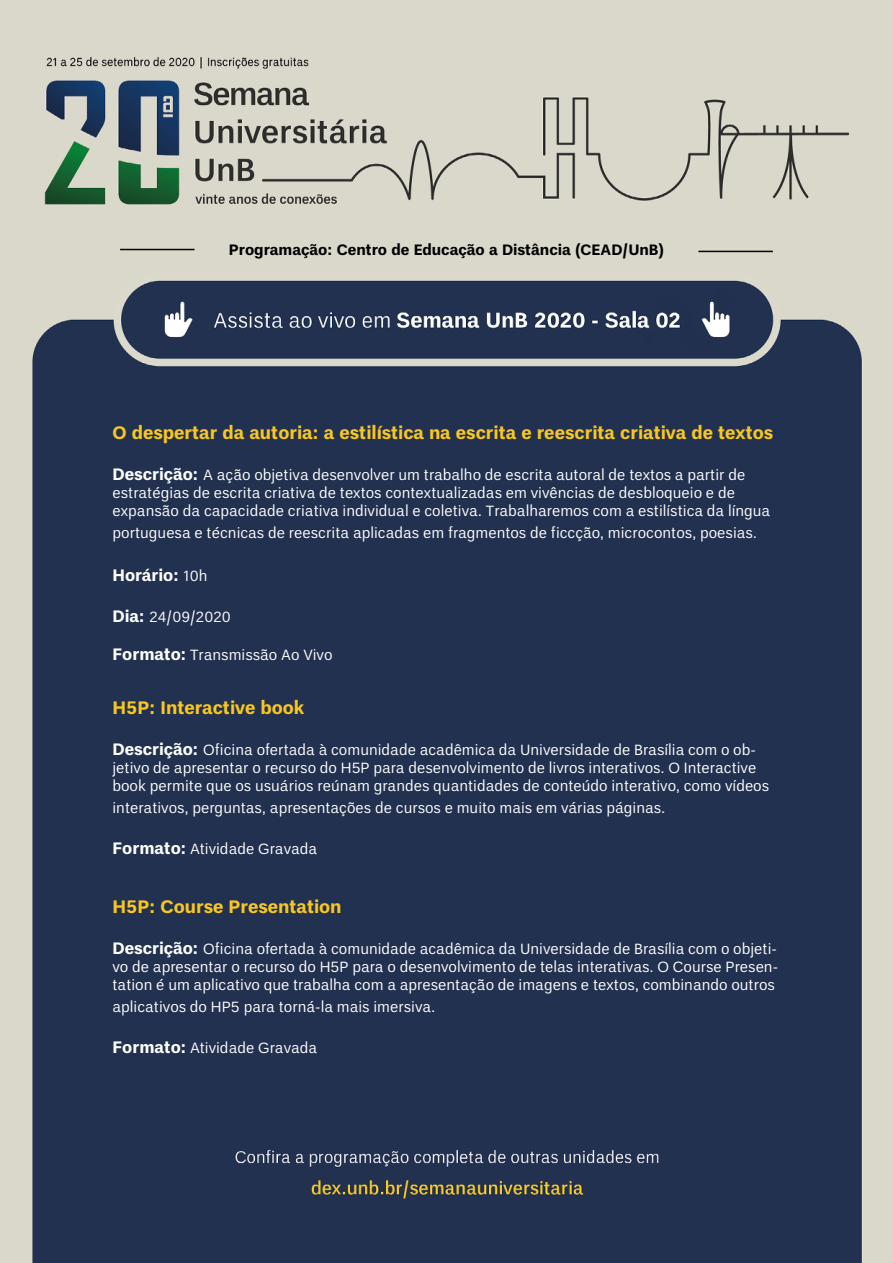
<style>
.page{position:relative;width:893px;height:1263px;background:#fff}
.page>*{position:absolute;margin:0;border:0;box-sizing:border-box;transform-origin:0 0}
.t1{font:700 18px "Un B Pro";color:#f9c71f}
.t2{font:700 16.5px "Un B Pro";color:#fff}
.t3{font:15px/18px "Un B Pro";color:#fff}
.t4{font:700 15px "Un B Pro";color:#000}
.s1{font-weight:700;font-size:16.5px}
.s2{font-weight:400;font-size:15px}
</style>
<div class="page">
<img style="left:0;top:0;width:893px;height:1263px">
<hr style="left:698px;top:251px;width:75px;height:1px;background:#000">
<hr style="left:120px;top:249px;width:75px;height:1px;background:#000">
<p class="t4" style="left:229px;top:241px;width:437px">Programação: Centro de Educação a Distância (CEAD/UnB)</p>
<p class="t1" style="left:112px;top:422px;width:662px">O despertar da autoria: a estilística na escrita e reescrita criativa de textos</p>
<p class="t3" style="left:112px;top:466px;width:659px"><span class="s1">Descrição:</span> A ação objetiva desenvolver um trabalho de escrita autoral de textos a partir de estratégias de escrita criativa de textos contextualizadas em vivências de desbloqueio e de expansão da capacidade criativa individual e coletiva. Trabalharemos com a estilística da língua</p>
<p class="t3" style="left:112px;top:524px;width:646px">portuguesa e técnicas de reescrita aplicadas em fragmentos de ficcção, microcontos, poesias.</p>
<p class="t2" style="left:112px;top:566px;width:97px">Horário: <span class="s2">10h</span></p>
<p class="t3" style="left:112px;top:608px;width:120px"><span class="s1">Dia:</span> 24/09/2020</p>
<p class="t3" style="left:112px;top:646px;width:222px"><span class="s1">Formato:</span> Transmissão Ao Vivo</p>
<p class="t1" style="left:112px;top:697px;width:193px">H5P: Interactive book</p>
<p class="t3" style="left:112px;top:741px;width:658px"><span class="s1">Descrição:</span> Oficina ofertada à comunidade acadêmica da Universidade de Brasília com o ob&shy;jetivo de apresentar o recurso do H5P para desenvolvimento de livros interativos. O Interactive book permite que os usuários reúnam grandes quantidades de conteúdo interativo, como vídeos</p>
<p class="t3" style="left:112px;top:798px;width:554px">interativos, perguntas, apresentações de cursos e muito mais em várias páginas.</p>
<p class="t3" style="left:112px;top:840px;width:206px"><span class="s1">Formato:</span> Atividade Gravada</p>
<p class="t1" style="left:112px;top:896px;width:231px">H5P: Course Presentation</p>
<p class="t3" style="left:112px;top:940px;width:667px;text-align:justify"><span class="s1">Descrição:</span> Oficina ofertada à comunidade acadêmica da Universidade de Brasília com o objeti&shy;vo de apresentar o recurso do H5P para o desenvolvimento de telas interativas. O Course Presen&shy;tation é um aplicativo que trabalha com a apresentação de imagens e textos, combinando outros</p>
<p class="t3" style="left:112px;top:998px;width:324px">aplicativos do HP5 para torná-la mais imersiva.</p>
<p class="t3" style="left:112px;top:1039px;width:206px"><span class="s1">Formato:</span> Atividade Gravada</p>
</div>
